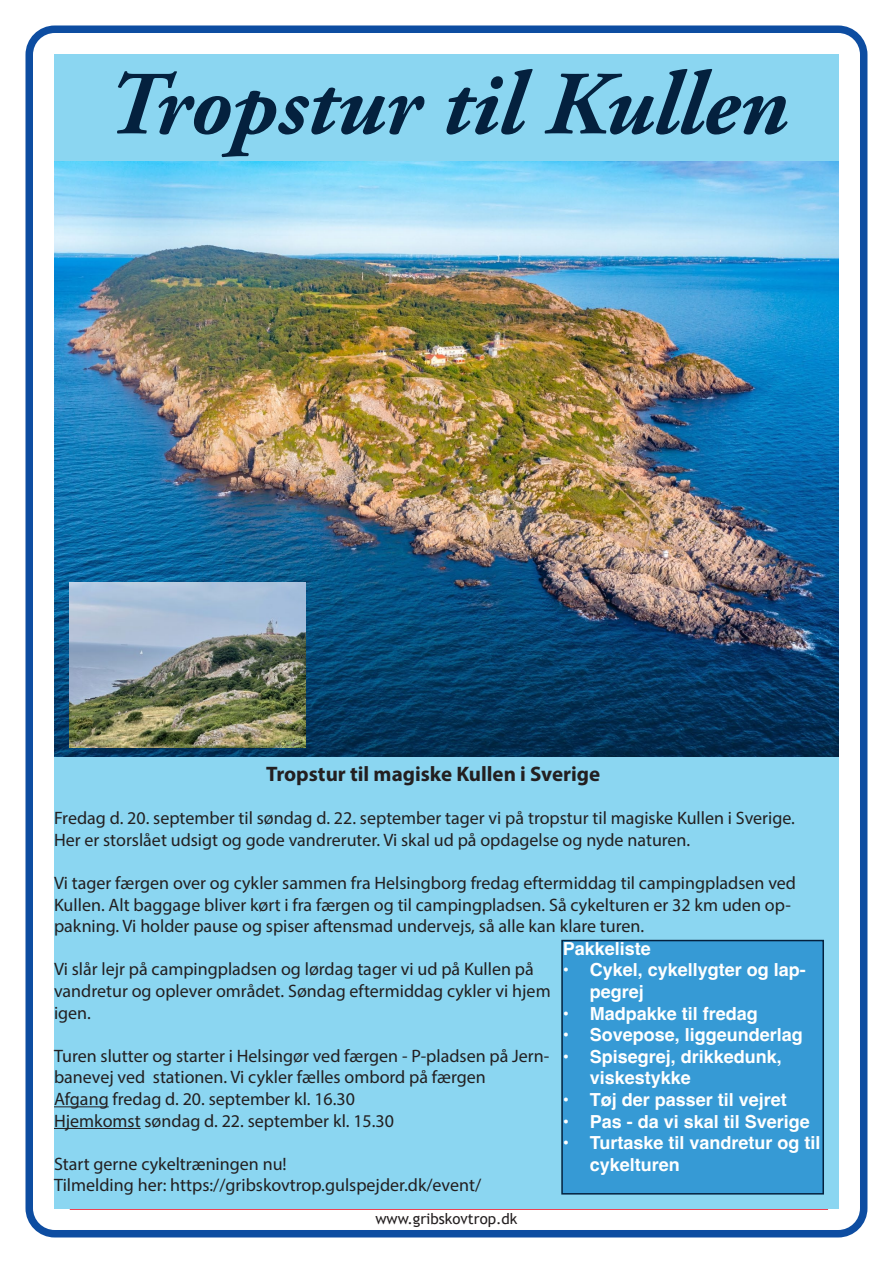
<style>
.page{position:relative;width:893px;height:1263px;background:#fff}
.page>*{position:absolute;margin:0;border:0;box-sizing:border-box;transform-origin:0 0}
.t1{font:italic 700 90px "Adobe Garamond Pro";color:#04213e}
.t2{font:700 21px "Myriad Pro";color:#231f20}
.t3{font:18px/21.6px "Myriad Pro";color:#231f20}
.t4{font:700 18px/21.6px "Helvetica";color:#fff}
.t5{font:15px "Trebuchet MS";color:#231f20}
</style>
<div class="page">
<div style="left:26px;top:26px;width:841px;height:1211px;border:8px solid #0d4da1;border-radius:26px"></div>
<hr style="left:70px;top:1209px;width:758px;height:1px;background:#ee2f41">
<div style="left:54px;top:54px;width:785px;height:1155px;background:#8bd6f1"></div>
<img style="left:54px;top:162px;width:785px;height:595px">
<hr style="left:54px;top:1106px;width:55px;height:1px;background:#231f20">
<hr style="left:54px;top:1128px;width:87px;height:1px;background:#231f20">
<img style="left:70px;top:583px;width:235px;height:164px">
<div style="left:562px;top:940px;width:261px;height:254px;background:#369ad5"></div>
<div style="left:561px;top:940px;width:263px;height:254px;border:2px solid #04213e"></div>
<p class="t1" style="left:105px;top:53px;width:684px">Tropstur til Kullen</p>
<p class="t2" style="left:266px;top:760px;width:336px">Tropstur til magiske Kullen i Sverige</p>
<p class="t3" style="left:54px;top:807px;width:742px">Fredag d. 20. september til søndag d. 22. september tager vi på tropstur til magiske Kullen i Sverige.<br>Her er storslået udsigt og gode vandreruter. Vi skal ud på opdagelse og nyde naturen.</p>
<p class="t3" style="left:54px;top:872px;width:743px">Vi tager færgen over og cykler sammen fra Helsingborg fredag eftermiddag til campingpladsen ved<br>Kullen. Alt baggage bliver kørt i fra færgen og til campingpladsen. Så cykelturen er 32 km uden op&shy;pakning. Vi holder pause og spiser aftensmad undervejs, så alle kan klare turen.</p>
<p class="t3" style="left:54px;top:958px;width:498px">Vi slår lejr på campingpladsen og lørdag tager vi ud på Kullen på vandretur og oplever området. Søndag eftermiddag cykler vi hjem igen.</p>
<p class="t3" style="left:54px;top:1045px;width:497px">Turen slutter og starter i Helsingør ved færgen - P-pladsen på Jern&shy;banevej ved stationen. Vi cykler fælles ombord på færgen</p>
<p class="t3" style="left:54px;top:1088px;width:302px">Afgang fredag d. 20. september kl. 16.30</p>
<p class="t3" style="left:54px;top:1109px;width:341px">Hjemkomst søndag d. 22. september kl. 15.30</p>
<p class="t3" style="left:54px;top:1153px;width:234px">Start gerne cykeltræningen nu!</p>
<p class="t3" style="left:54px;top:1174px;width:429px">Tilmelding her: https://gribskovtrop.gulspejder.dk/event/</p>
<p class="t4" style="left:563px;top:940px;width:90px">Pakkeliste</p>
<p class="t4" style="left:590px;top:961px;width:218px;text-indent:-27px">• Cykel, cykellygter og lap&shy;pegrej</p>
<p class="t4" style="left:563px;top:1004px;width:197px">• Madpakke til fredag</p>
<p class="t4" style="left:563px;top:1026px;width:242px">• Sovepose, liggeunderlag</p>
<p class="t4" style="left:590px;top:1048px;width:194px;text-indent:-27px">• Spisegrej, drikkedunk, viskestykke</p>
<p class="t4" style="left:563px;top:1091px;width:226px">• Tøj der passer til vejret</p>
<p class="t4" style="left:563px;top:1112px;width:249px">• Pas - da vi skal til Sverige</p>
<p class="t4" style="left:590px;top:1134px;width:232px;text-indent:-27px">• Turtaske til vandretur og til cykelturen</p>
<p class="t5" style="left:375px;top:1209px;width:144px">www.gribskovtrop.dk</p>
</div>
